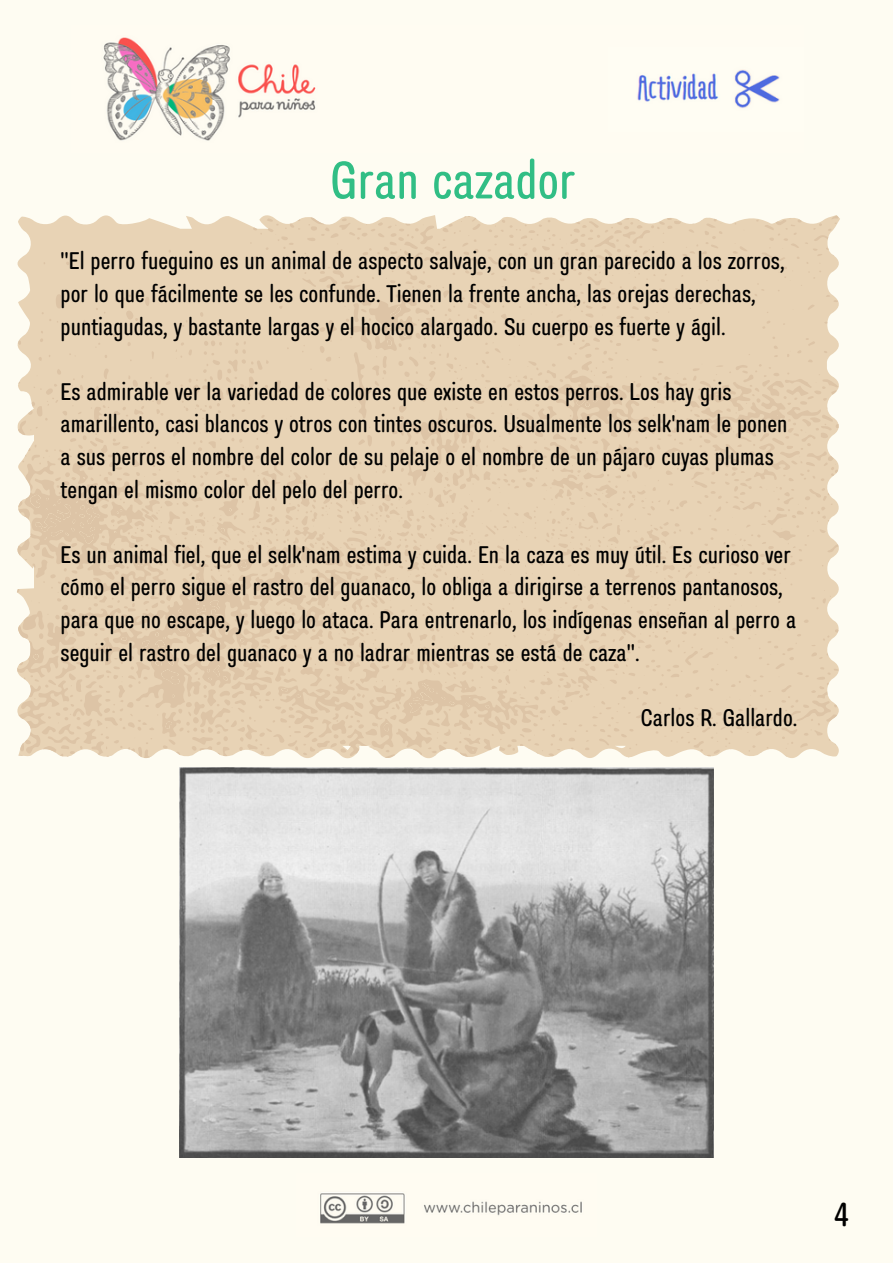
<style>
.page{position:relative;width:893px;height:1264px;background:#fff}
.page>*{position:absolute;margin:0;border:0;box-sizing:border-box;transform-origin:0 0}
.t1{font:500 condensed 52.5px "Prachason Neue Mon";color:#31be85}
.t2{font:500 condensed 33px "Prachason Neue Mon";color:#000}
.t3{font:500 condensed 24px/32.5px "Prachason Neue Mon";color:#000}
</style>
<div class="page">
<div style="left:0;top:0;width:892px;height:1262px;background:#fefcf2"></div>
<img style="left:103px;top:37px;width:213px;height:104px">
<img style="left:320px;top:1193px;width:262px;height:31px">
<img style="left:637px;top:70px;width:143px;height:38px">
<img style="left:179px;top:767px;width:534px;height:390px">
<svg style="left:17px;top:216px;width:821px;height:542px;background:#e7d2b4"></svg>
<p class="t1" style="left:330px;top:156px;width:246px">Gran cazador</p>
<p class="t3" style="left:61px;top:246px;width:725px">"El perro fueguino es un animal de aspecto salvaje, con un gran parecido a los zorros, por lo que fácilmente se les confunde. Tienen la frente ancha, las orejas derechas, puntiagudas, y bastante largas y el hocico alargado. Su cuerpo es fuerte y ágil.</p>
<p class="t3" style="left:61px;top:376px;width:728px">Es admirable ver la variedad de colores que existe en estos perros. Los hay gris amarillento, casi blancos y otros con tintes oscuros. Usualmente los selk'nam le ponen a sus perros el nombre del color de su pelaje o el nombre de un pájaro cuyas plumas tengan el mismo color del pelo del perro.</p>
<p class="t3" style="left:61px;top:539px;width:737px">Es un animal fiel, que el selk'nam estima y cuida. En la caza es muy útil. Es curioso ver cómo el perro sigue el rastro del guanaco, lo obliga a dirigirse a terrenos pantanosos, para que no escape, y luego lo ataca. Para entrenarlo, los indígenas enseñan al perro a seguir el rastro del guanaco y a no ladrar mientras se está de caza".</p>
<p class="t3" style="left:640px;top:702px;width:158px">Carlos R. Gallardo.</p>
<p class="t2" style="left:834px;top:1199px;width:15px">4</p>
</div>
